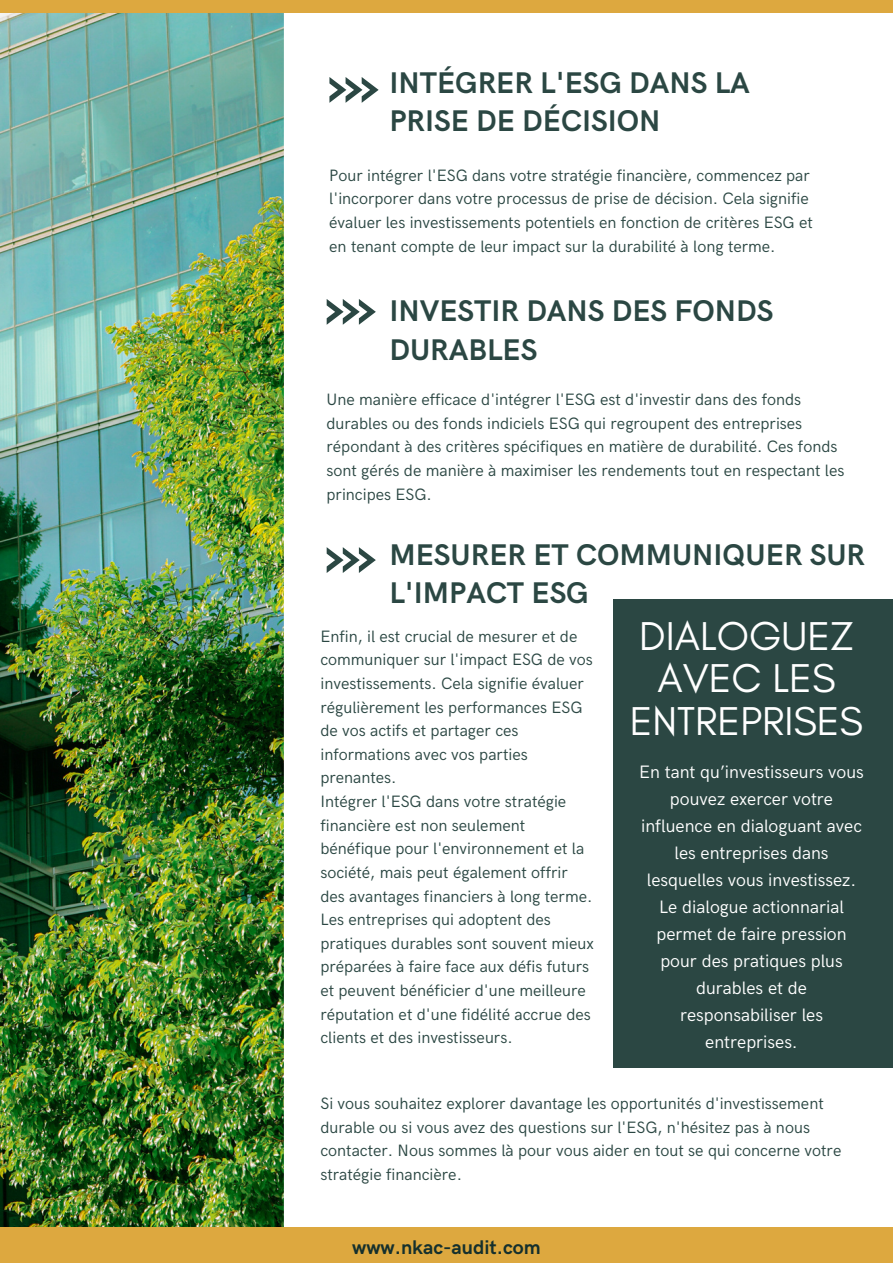
<style>
.page{position:relative;width:893px;height:1264px;background:#fff}
.page>*{position:absolute;margin:0;border:0;box-sizing:border-box;transform-origin:0 0}
.t1{font:40.95px/42.8px "Glacial Indifference";color:#fff;text-align:center}
.t2{font:700 30px/38.2px "HK Grotesk";color:#2b4743}
.t3{font:700 19.8px "HK Grotesk";color:#15302d}
.t4{font:18px/27px "HK Grotesk";color:#fff;text-align:center}
.t5{font:16.5px/23.5px "HK Grotesk";color:#2b4743}
</style>
<div class="page">
<img style="left:0;top:12px;width:284px;height:1214px">
<div style="left:613px;top:599px;width:279px;height:469px;background:#2b4743"></div>
<svg style="left:329px;top:77px;width:49px;height:26px"></svg>
<div style="left:0;top:0;width:892px;height:12px;background:#dda83f"></div>
<div style="left:0;top:1226px;width:892px;height:36px;background:#dda83f"></div>
<svg style="left:326px;top:547px;width:50px;height:26px"></svg>
<svg style="left:326px;top:299px;width:50px;height:26px"></svg>
<p class="t2" style="left:389px;top:65px;width:362px">INTÉGRER L'ESG DANS LA<br>PRISE DE DÉCISION</p>
<p class="t5" style="left:329px;top:164px;width:485px">Pour intégrer l'ESG dans votre stratégie financière, commencez par l'incorporer dans votre processus de prise de décision. Cela signifie évaluer les investissements potentiels en fonction de critères ESG et en tenant compte de leur impact sur la durabilité à long terme.</p>
<p class="t2" style="left:389px;top:293px;width:385px">INVESTIR DANS DES FONDS<br>DURABLES</p>
<p class="t5" style="left:326px;top:388px;width:519px">Une manière efficace d'intégrer l'ESG est d'investir dans des fonds durables ou des fonds indiciels ESG qui regroupent des entreprises répondant à des critères spécifiques en matière de durabilité. Ces fonds sont gérés de manière à maximiser les rendements tout en respectant les principes ESG.</p>
<p class="t2" style="left:389px;top:536px;width:477px">MESURER ET COMMUNIQUER SUR<br>L'IMPACT ESG</p>
<p class="t5" style="left:320px;top:625px;width:274px">Enfin, il est crucial de mesurer et de communiquer sur l'impact ESG de vos investissements. Cela signifie évaluer régulièrement les performances ESG de vos actifs et partager ces informations avec vos parties prenantes.</p>
<p class="t5" style="left:320px;top:790px;width:275px">Intégrer l'ESG dans votre stratégie financière est non seulement bénéfique pour l'environnement et la société, mais peut également offrir des avantages financiers à long terme.<br>Les entreprises qui adoptent des pratiques durables sont souvent mieux préparées à faire face aux défis futurs et peuvent bénéficier d'une meilleure réputation et d'une fidélité accrue des clients et des investisseurs.</p>
<p class="t1" style="left:629px;top:614px;width:235px">DIALOGUEZ<br>AVEC LES<br>ENTREPRISES</p>
<p class="t4" style="left:639px;top:759px;width:226px">En tant qu’investisseurs vous pouvez exercer votre influence en dialoguant avec les entreprises dans lesquelles vous investissez.<br>Le dialogue actionnarial permet de faire pression pour des pratiques plus durables et de responsabiliser les entreprises.</p>
<p class="t5" style="left:320px;top:1092px;width:522px">Si vous souhaitez explorer davantage les opportunités d'investissement durable ou si vous avez des questions sur l'ESG, n'hésitez pas à nous contacter. Nous sommes là pour vous aider en tout se qui concerne votre stratégie financière.</p>
<p class="t3" style="left:352px;top:1236px;width:190px">www.nkac-audit.com</p>
</div>
